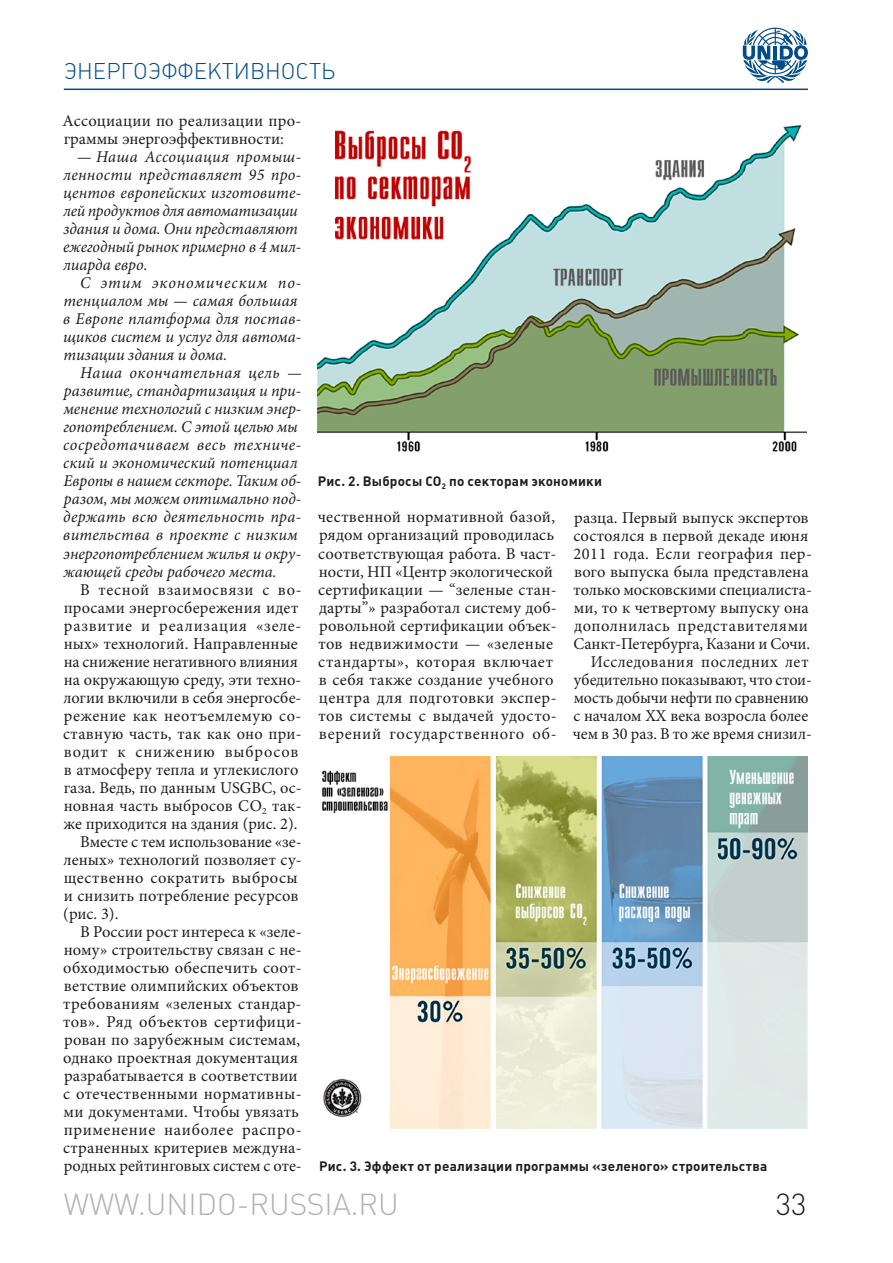
<style>
.page{position:relative;width:893px;height:1263px;background:#fff}
.page>*{position:absolute;margin:0;border:0;box-sizing:border-box;transform-origin:0 0}
.t1{font:30px "Plumb Light C";color:#b3b2b2}
.t2{font:30px "Plumb Light C";color:#1d1d1b}
.t3{font:22.5px "Plumb Light C";color:#004b89}
.t4{font:16.5px/18px "Minion Pro";color:#1d1d1b}
.t5{font:italic 16.5px/18px "Minion Pro";color:#1d1d1b}
.t6{font:13.5px "Plumb Bold C";letter-spacing:.015em;color:#1d1d1b}
</style>
<div class="page">
<hr style="left:64px;top:89px;width:744px;height:1px;background:#004b89">
<img style="left:322px;top:756px;width:486px;height:372px">
<img style="left:317px;top:124px;width:489px;height:328px">
<svg style="left:743px;top:28px;width:65px;height:55px"></svg>
<h2 class="t3" style="left:64px;top:58px;width:16px">ЭНЕРГОЭФФЕКТИВНОСТЬ</h2>
<p class="t4" style="left:63px;top:112px;width:240px">Ассоциации по реализации про&shy;граммы энергоэффективности:</p>
<p class="t5" style="left:63px;top:148px;width:240px;text-indent:14px">— Наша Ассоциация промыш&shy;ленности представляет 95 про&shy;центов европейских изготовите&shy;лей продуктов для автоматизации здания и дома. Они представляют ежегодный рынок примерно в 4 мил&shy;лиарда евро.</p>
<p class="t5" style="left:63px;top:274px;width:240px;text-indent:17px">С этим экономическим по&shy;тенциалом мы — самая большая в Европе платформа для постав&shy;щиков систем и услуг для автома&shy;тизации здания и дома.</p>
<p class="t5" style="left:63px;top:364px;width:240px;text-indent:17px">Наша окончательная цель — развитие, стандартизация и при&shy;менение технологий с низким энер&shy;гопотреблением. С этой целью мы сосредотачиваем весь техниче&shy;ский и экономический потенциал<br>Европы в нашем секторе. Таким об&shy;разом, мы можем оптимально под&shy;держать всю деятельность пра&shy;вительства в проекте с низким энергопотреблением жилья и окру&shy;жающей среды рабочего места.</p>
<p class="t4" style="left:80px;top:580px;width:223px">В тесной взаимосвязи с во-</p>
<p class="t4" style="left:64px;top:598px;width:236px">просами энергосбережения идет</p>
<p class="t4" style="left:64px;top:616px;width:239px">развитие и реализация «зеле-</p>
<p class="t4" style="left:64px;top:634px;width:236px">ных» технологий. Направленные</p>
<p class="t4" style="left:64px;top:652px;width:236px">на снижение негативного влияния</p>
<p class="t4" style="left:64px;top:670px;width:239px">на окружающую среду, эти техно-</p>
<p class="t4" style="left:64px;top:688px;width:239px">логии включили в себя энергосбе-</p>
<p class="t4" style="left:64px;top:706px;width:239px">режение как неотъемлемую со-</p>
<p class="t4" style="left:63px;top:724px;width:240px">ставную часть, так как оно при-</p>
<p class="t4" style="left:64px;top:742px;width:236px">водит к снижению выбросов</p>
<p class="t4" style="left:64px;top:760px;width:236px">в атмосферу тепла и углекислого</p>
<p class="t4" style="left:64px;top:778px;width:239px">газа. Ведь, по данным USGBC, ос-</p>
<p class="t4" style="left:64px;top:796px;width:239px">новная часть выбросов СО <sub>2</sub> так-</p>
<p class="t4" style="left:63px;top:814px;width:235px">же приходится на здания (рис. 2).</p>
<p class="t4" style="left:80px;top:832px;width:223px">Вместе с тем использование «зе-</p>
<p class="t4" style="left:64px;top:850px;width:239px">леных» технологий позволяет су-</p>
<p class="t4" style="left:64px;top:868px;width:235px">щественно сократить выбросы</p>
<p class="t4" style="left:64px;top:886px;width:236px">и снизить потребление ресурсов</p>
<p class="t4" style="left:63px;top:904px;width:57px">(рис. 3).</p>
<p class="t4" style="left:80px;top:922px;width:223px">В России рост интереса к «зеле-</p>
<p class="t4" style="left:64px;top:940px;width:239px">ному» строительству связан с не-</p>
<p class="t4" style="left:63px;top:958px;width:240px">обходимостью обеспечить соот-</p>
<p class="t4" style="left:64px;top:976px;width:236px">ветствие олимпийских объектов</p>
<p class="t4" style="left:63px;top:994px;width:240px">требованиям «зеленых стандар-</p>
<p class="t4" style="left:63px;top:1012px;width:240px">тов». Ряд объектов сертифици-</p>
<p class="t4" style="left:64px;top:1030px;width:238px">рован по зарубежным системам,</p>
<p class="t4" style="left:63px;top:1048px;width:236px">однако проектная документация</p>
<p class="t4" style="left:64px;top:1066px;width:235px">разрабатывается в соответствии</p>
<p class="t4" style="left:63px;top:1084px;width:240px">с отечественными нормативны-</p>
<p class="t4" style="left:64px;top:1102px;width:237px">ми документами. Чтобы увязать</p>
<p class="t4" style="left:64px;top:1120px;width:239px">применение наиболее распро-</p>
<p class="t4" style="left:63px;top:1138px;width:240px">страненных критериев междуна-</p>
<p class="t4" style="left:64px;top:1156px;width:239px">родных рейтинговых систем с оте-</p>
<p class="t6" style="left:318px;top:474px;width:286px">Рис. 2. Выбросы CO<sub>2</sub> по секторам экономики</p>
<p class="t4" style="left:318px;top:508px;width:241px">чественной нормативной базой, рядом организаций проводилась соответствующая работа. В част&shy;ности, НП «Центр экологической сертификации — “зеленые стан&shy;дарты”» разработал систему доб&shy;ровольной сертификации объек&shy;тов недвижимости — «зеленые стандарты», которая включает в себя также создание учебного центра для подготовки экспер&shy;тов системы с выдачей удосто&shy;верений государственного об-</p>
<p class="t4" style="left:573px;top:508px;width:241px;text-align:right">разца. Первый выпуск экспертов состоялся в первой декаде июня<br>2011 года. Если география пер&shy;вого выпуска была представлена только московскими специалиста&shy;ми, то к четвертому выпуску она дополнилась представителями<br>Санкт-Петербурга, Казани и Сочи.<br>Исследования последних лет убедительно показывают, что стои&shy;мость добычи нефти по сравнению с началом ХХ века возросла более чем в 30 раз. В то же время снизил-</p>
<p class="t6" style="left:319px;top:1158px;width:450px">Рис. 3. Эффект от реализации программы «зеленого» строительства</p>
<h1 class="t1" style="left:64px;top:1187px;width:26px">WWW</h1>
<h1 class="t1" style="left:138px;top:1187px;width:239px">.UNIDO-RUSSIA.RU</h1>
<h1 class="t2" style="left:776px;top:1187px;width:32px">33</h1>
</div>
